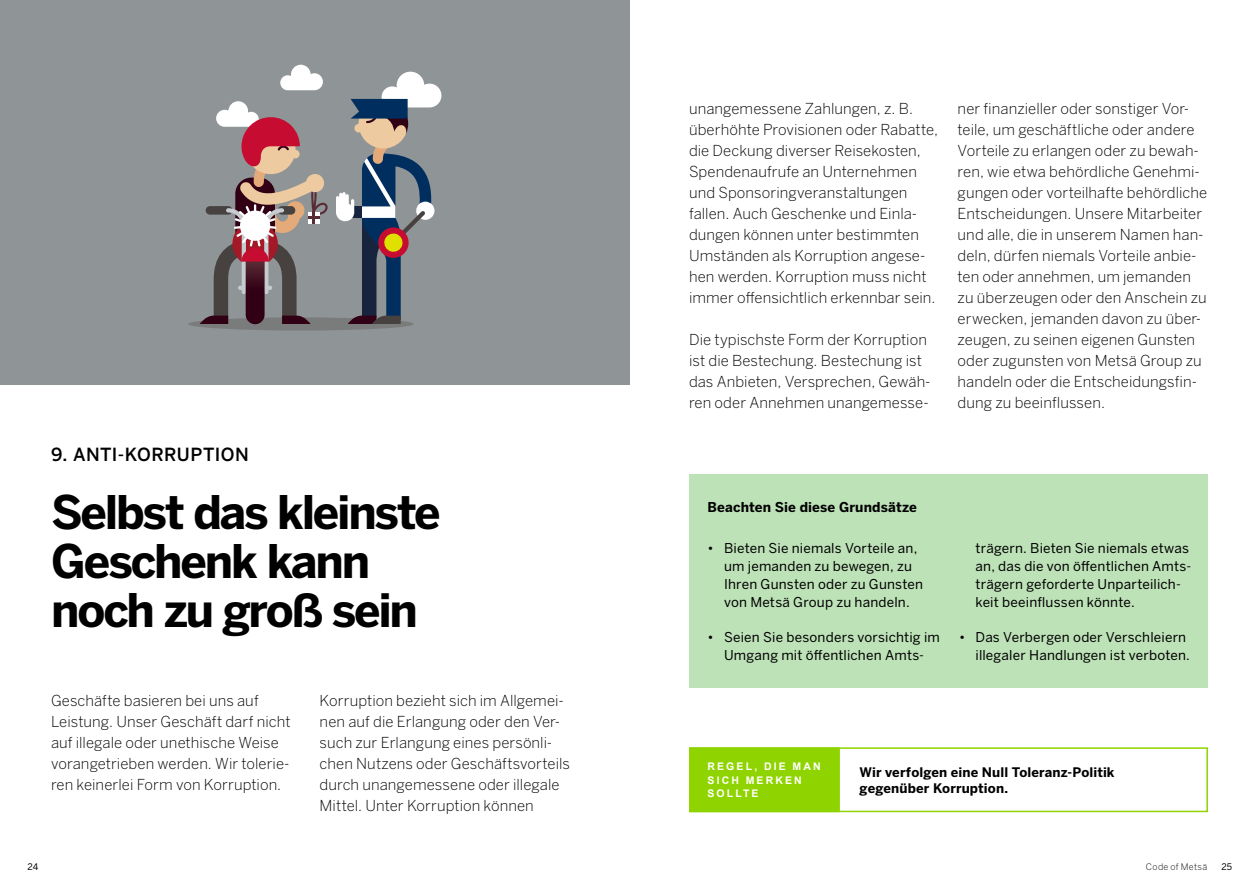
<style>
.page{position:relative;width:1259px;height:893px;background:#fff}
.page>*{position:absolute;margin:0;border:0;box-sizing:border-box;transform-origin:0 0}
.HL_illustration{font:700 45.9px/48.6px "Benton Sans";letter-spacing:-.05em;color:#000}
.Index_HL{font:500 18px "Benton Sans";letter-spacing:.02em;color:#000}
.Body_-_Illustration{font:300 15px/21px "Benton Sans";letter-spacing:.005em;color:#000}
.t1{font:13.5px/18px "Benton Sans";letter-spacing:.015em;color:#000}
.Sub_HL_illustration{font:700 13.5px "Benton Sans";letter-spacing:.01em;color:#000}
.Rule_text{font:700 13.05px/15.8px "Benton Sans";letter-spacing:.01em;color:#000}
.Intro_box{font:700 10.5px/13.5px "Arial";letter-spacing:.205em;color:#fff}
.t2{font:300 9px "Benton Sans";letter-spacing:.035em;color:#000}
.t3{font:9px "Benton Sans";color:#000}
</style>
<div class="page">
<div style="left:689px;top:474px;width:519px;height:214px;background:#bee2b8"></div>
<div style="left:0;top:0;width:629px;height:385px;background:#8f9497"></div>
<div style="left:188px;top:317px;width:226px;height:14px;background:#797c7b;border-radius:50%"></div>
<svg style="left:336px;top:72px;width:105px;height:252px"></svg>
<svg style="left:280px;top:65px;width:43px;height:25px"></svg>
<svg style="left:200px;top:101px;width:128px;height:223px"></svg>
<div style="left:689px;top:747px;width:519px;height:65px;background:#fff;border:2px solid #8fd400"></div>
<div style="left:689px;top:747px;width:151px;height:65px;background:#8fd400;border:2px solid #8fd400"></div>
<p class="Index_HL" style="left:51px;top:443px;width:199px">9. ANTI-KORRUPTION</p>
<p class="HL_illustration" style="left:51px;top:488px;width:391px">Selbst das kleinste<br>Geschenk kann noch zu groß sein</p>
<p class="Body_-_Illustration" style="left:51px;top:690px;width:241px">Geschäfte basieren bei uns auf Leistung. Unser Geschäft darf nicht auf illegale oder unethische Weise vorangetrieben werden. Wir tolerie&shy;ren keinerlei Form von Korruption.</p>
<p class="Body_-_Illustration" style="left:320px;top:690px;width:252px">Korruption bezieht sich im Allgemei&shy;nen auf die Erlangung oder den Ver&shy;such zur Erlangung eines persönli&shy;chen Nutzens oder Geschäftsvorteils durch unangemessene oder illegale Mittel. Unter Korruption können</p>
<p class="Body_-_Illustration" style="left:689px;top:98px;width:250px">unangemessene Zahlungen, z. B. überhöhte Provisionen oder Rabatte, die Deckung diverser Reisekosten, Spendenaufrufe an Unternehmen und Sponsoringveranstaltungen fallen. Auch Geschenke und Einla&shy;dungen können unter bestimmten Umständen als Korruption angese&shy;hen werden. Korruption muss nicht immer offensichtlich erkennbar sein.</p>
<p class="Body_-_Illustration" style="left:689px;top:329px;width:243px">Die typischste Form der Korruption ist die Bestechung. Bestechung ist das Anbieten, Versprechen, Gewäh&shy;ren oder Annehmen unangemesse-</p>
<p class="Body_-_Illustration" style="left:957px;top:98px;width:251px">ner finanzieller oder sonstiger Vor&shy;teile, um geschäftliche oder andere Vorteile zu erlangen oder zu bewah&shy;ren, wie etwa behördliche Genehmi&shy;gungen oder vorteilhafte behördliche Entscheidungen. Unsere Mitarbeiter und alle, die in unserem Namen han&shy;deln, dürfen niemals Vorteile anbie&shy;ten oder annehmen, um jemanden zu überzeugen oder den Anschein zu erwecken, jemanden davon zu über&shy;zeugen, zu seinen eigenen Gunsten oder zugunsten von Metsä Group zu handeln oder die Entscheidungsfin&shy;dung zu beeinflussen.</p>
<p class="Sub_HL_illustration" style="left:707px;top:499px;width:211px">Beachten Sie diese Grundsätze</p>
<p class="t1" style="left:724px;top:539px;width:200px;text-indent:-16px">• Bieten Sie niemals Vorteile an, um jemanden zu bewegen, zu<br>Ihren Gunsten oder zu Gunsten von Metsä Group zu handeln.</p>
<p class="t1" style="left:707px;top:628px;width:234px;text-align:center">• Seien Sie besonders vorsichtig im<br>Umgang mit öffentlichen Amts-</p>
<p class="t1" style="left:975px;top:539px;width:217px">trägern. Bieten Sie niemals etwas an, das die von öffentlichen Amts&shy;trägern geforderte Unparteilich&shy;keit beeinflussen könnte.</p>
<p class="t1" style="left:959px;top:628px;width:232px;text-align:right">• Das Verbergen oder Verschleiern illegaler Handlungen ist verboten.</p>
<p class="Intro_box" style="left:707px;top:760px;width:115px">REGEL, DIE MAN<br>SICH MERKEN<br>SOLLTE</p>
<p class="Rule_text" style="left:859px;top:764px;width:256px">Wir verfolgen eine Null Toleranz-Politik gegenüber Korruption.</p>
<p class="t3" style="left:28px;top:861px;width:12px">24</p>
<p class="t2" style="left:1146px;top:861px;width:63px">Code of Metsä</p>
<p class="t3" style="left:1221px;top:861px;width:12px">25</p>
</div>
